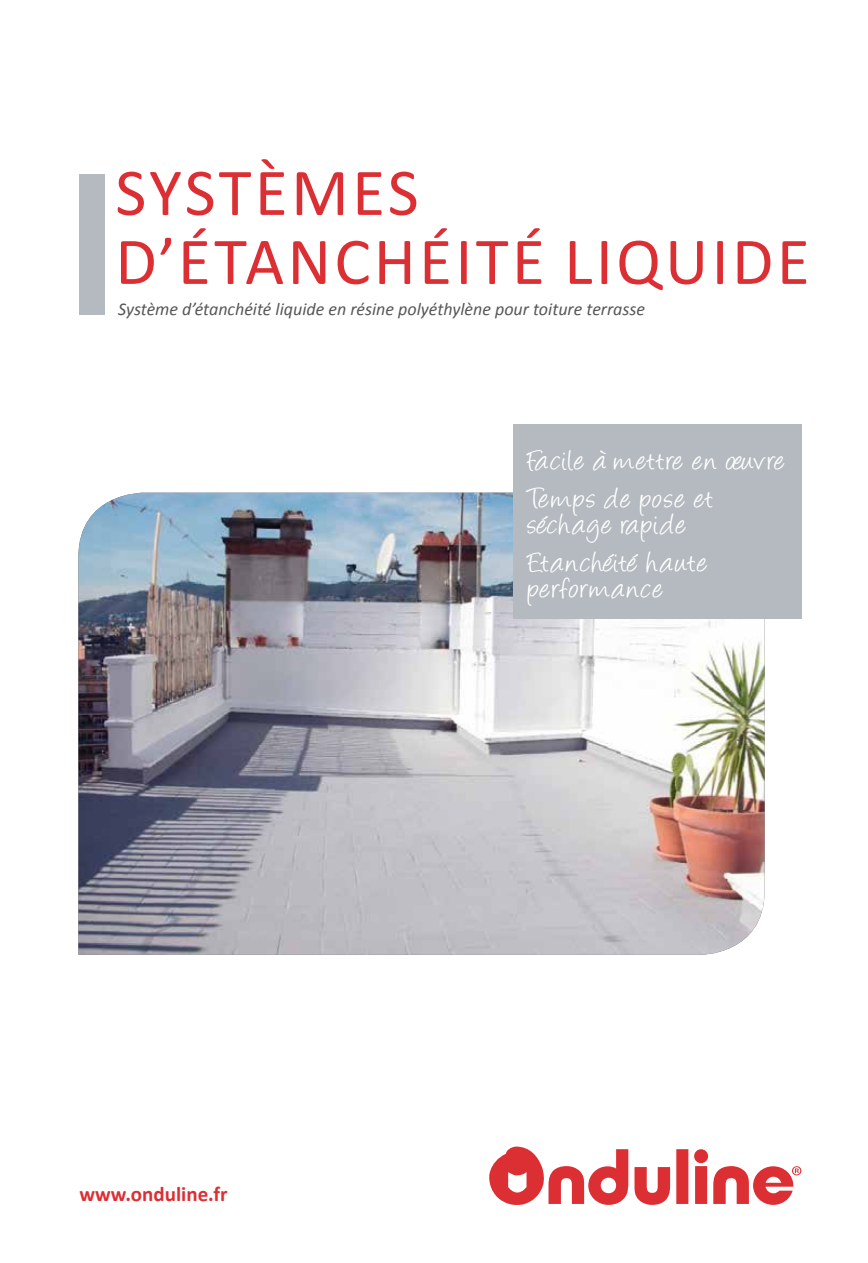
<style>
.page{position:relative;width:868px;height:1263px;background:#fff}
.page>*{position:absolute;margin:0;border:0;box-sizing:border-box;transform-origin:0 0}
.t1{font:67.5px/69px "Calibri";letter-spacing:.05em;color:#dc2f34}
.t2{font:33px/38.2px "Angelina";letter-spacing:.035em;color:#fff}
.t3{font:700 21px "Calibri";color:#dc2f34}
.t4{font:italic 18px "Calibri";color:#575756}
</style>
<div class="page">
<img style="left:78px;top:493px;width:686px;height:462px">
<div style="left:513px;top:424px;width:288px;height:195px;background:#b4babf"></div>
<svg style="left:489px;top:1146px;width:312px;height:59px"></svg>
<div style="left:79px;top:174px;width:25px;height:141px;background:#b4babf"></div>
<h1 class="t1" style="left:115px;top:158px;width:695px">SYSTÈMES<br>D’ÉTANCHÉITÉ LIQUIDE</h1>
<p class="t4" style="left:118px;top:296px;width:528px">Système d’étanchéité liquide en résine polyéthylène pour toiture terrasse</p>
<p class="t3" style="left:79px;top:1180px;width:150px">www.onduline.fr</p>
<p class="t2" style="left:528px;top:445px;width:258px">Facile a mettre en oeuvre<br>Temps de pose et</p>
<p class="t2" style="left:528px;top:508px;width:181px">séchage rapide<br>Etanchéité haute</p>
<p class="t2" style="left:528px;top:572px;width:137px">performance</p>
</div>
